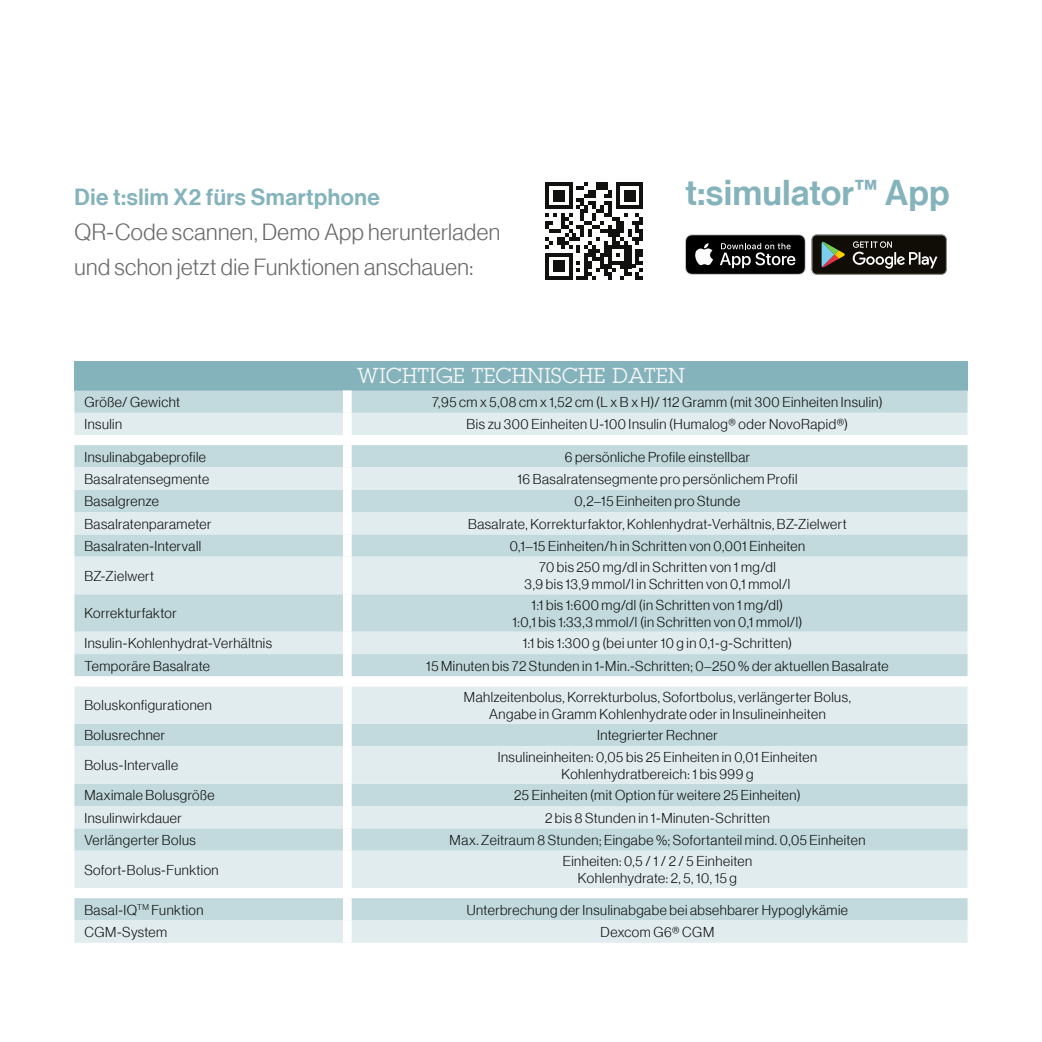
<style>
.page{position:relative;width:1042px;height:1042px;background:#fff}
.page>*{position:absolute;margin:0;border:0;box-sizing:border-box;transform-origin:0 0}
.t1{font:35px "N Haas Grotesk DS Std 65 Md";letter-spacing:.02em;color:#84b3bc}
.t2{font:22.75px/35px "N Haas Grotesk DS Std 45 Lt";letter-spacing:.02em;color:#676968}
.t3{font:22.75px "N Haas Grotesk DS Std 65 Md";letter-spacing:.025em;color:#84b3bc}
.t4{font:21px "Lubalin Graph Std";letter-spacing:.02em;color:#f5f6f6}
.t5{font:14px/16.8px "N Haas Grotesk DS Std 45 Lt";letter-spacing:.035em;color:#11110f;text-align:center}
</style>
<div class="page">
<div style="left:74px;top:361px;width:893px;height:29px;background:#84b3bc"></div>
<svg style="left:74px;top:390px;width:893px;height:23px;background:#c1d8dd"></svg>
<svg style="left:74px;top:413px;width:893px;height:530px;background:#d7e5e9"></svg>
<svg style="left:74px;top:435px;width:893px;height:463px;background:#d6e5e9"></svg>
<div style="left:343px;top:390px;width:9px;height:23px;background:#fff"></div>
<div style="left:343px;top:413px;width:9px;height:22px;background:#fff"></div>
<div style="left:343px;top:435px;width:9px;height:10px;background:#fff"></div>
<div style="left:343px;top:445px;width:9px;height:22px;background:#fff"></div>
<div style="left:343px;top:467px;width:9px;height:23px;background:#fff"></div>
<div style="left:343px;top:490px;width:9px;height:22px;background:#fff"></div>
<div style="left:343px;top:512px;width:9px;height:22px;background:#fff"></div>
<div style="left:343px;top:534px;width:9px;height:23px;background:#fff"></div>
<div style="left:343px;top:557px;width:9px;height:37px;background:#fff"></div>
<div style="left:343px;top:594px;width:9px;height:38px;background:#fff"></div>
<div style="left:343px;top:632px;width:9px;height:22px;background:#fff"></div>
<div style="left:343px;top:654px;width:9px;height:22px;background:#fff"></div>
<div style="left:343px;top:676px;width:9px;height:10px;background:#fff"></div>
<div style="left:343px;top:686px;width:9px;height:38px;background:#fff"></div>
<div style="left:343px;top:724px;width:9px;height:22px;background:#fff"></div>
<div style="left:343px;top:746px;width:9px;height:37px;background:#fff"></div>
<div style="left:343px;top:783px;width:9px;height:23px;background:#fff"></div>
<div style="left:343px;top:806px;width:9px;height:22px;background:#fff"></div>
<div style="left:343px;top:828px;width:9px;height:22px;background:#fff"></div>
<div style="left:343px;top:850px;width:9px;height:38px;background:#fff"></div>
<div style="left:343px;top:888px;width:9px;height:10px;background:#fff"></div>
<div style="left:343px;top:898px;width:9px;height:22px;background:#fff"></div>
<div style="left:343px;top:920px;width:9px;height:23px;background:#fff"></div>
<svg style="left:685px;top:234px;width:120px;height:41px;background:#353535"></svg>
<svg style="left:815px;top:234px;width:132px;height:38px"></svg>
<svg style="left:811px;top:235px;width:135px;height:40px;background:#35352c"></svg>
<svg style="left:545px;top:182px;width:98px;height:98px"></svg>
<h2 class="t3" style="left:74px;top:183px;width:307px">Die t:slim X2 fürs Smartphone</h2>
<h2 class="t2" style="left:74px;top:214px;width:427px">QR-Code scannen, Demo App herunterladen und schon jetzt die Funktionen anschauen:</h2>
<h1 class="t1" style="left:685px;top:172px;width:265px">t:simulator™ App</h1>
<h3 class="t4" style="left:357px;top:362px;width:329px">WICHTIGE TECHNISCHE DATEN</h3>
<p class="t5" style="left:84px;top:393px;width:97px">Größe/ Gewicht</p>
<p class="t5" style="left:432px;top:393px;width:452px">7,95 cm x 5,08 cm x 1,52 cm (L x B x H)/ 112 Gramm (mit 300 Einheiten Insulin)</p>
<p class="t5" style="left:84px;top:416px;width:39px">Insulin</p>
<p class="t5" style="left:467px;top:416px;width:383px">Bis zu 300 Einheiten U-100 Insulin (Humalog® oder NovoRapid®)</p>
<p class="t5" style="left:84px;top:448px;width:123px">Insulinabgabeprofile</p>
<p class="t5" style="left:565px;top:448px;width:187px">6 persönliche Profile einstellbar</p>
<p class="t5" style="left:84px;top:470px;width:126px">Basalratensegmente</p>
<p class="t5" style="left:517px;top:470px;width:281px">16 Basalratensegmente pro persönlichem Profil</p>
<p class="t5" style="left:84px;top:493px;width:76px">Basalgrenze</p>
<p class="t5" style="left:574px;top:493px;width:167px">0,2–15 Einheiten pro Stunde</p>
<p class="t5" style="left:84px;top:515px;width:129px">Basalratenparameter</p>
<p class="t5" style="left:468px;top:515px;width:380px">Basalrate, Korrekturfaktor, Kohlenhydrat-Verhältnis, BZ-Zielwert</p>
<p class="t5" style="left:84px;top:537px;width:118px">Basalraten-Intervall</p>
<p class="t5" style="left:510px;top:537px;width:297px">0,1–15 Einheiten/h in Schritten von 0,001 Einheiten</p>
<p class="t5" style="left:84px;top:567px;width:71px">BZ-Zielwert</p>
<p class="t5" style="left:524px;top:559px;width:267px">70 bis 250 mg/dl in Schritten von 1 mg/dl<br>3,9 bis 13,9 mmol/l in Schritten von 0,1 mmol/l</p>
<p class="t5" style="left:84px;top:605px;width:94px">Korrekturfaktor</p>
<p class="t5" style="left:512px;top:596px;width:291px">1:1 bis 1:600 mg/dl (in Schritten von 1 mg/dl)<br>1:0,1 bis 1:33,3 mmol/l (in Schritten von 0,1 mmol/l)</p>
<p class="t5" style="left:84px;top:635px;width:189px">Insulin-Kohlenhydrat-Verhältnis</p>
<p class="t5" style="left:523px;top:635px;width:271px">1:1 bis 1:300 g (bei unter 10 g in 0,1-g-Schritten)</p>
<p class="t5" style="left:84px;top:657px;width:127px">Temporäre Basalrate</p>
<p class="t5" style="left:426px;top:657px;width:464px">15 Minuten bis 72 Stunden in 1-Min.-Schritten; 0–250 % der aktuellen Basalrate</p>
<p class="t5" style="left:84px;top:697px;width:129px">Boluskonfigurationen</p>
<p class="t5" style="left:464px;top:688px;width:389px">Mahlzeitenbolus, Korrekturbolus, Sofortbolus, verlängerter Bolus,<br>Angabe in Gramm Kohlenhydrate oder in Insulineinheiten</p>
<p class="t5" style="left:84px;top:727px;width:82px">Bolusrechner</p>
<p class="t5" style="left:597px;top:727px;width:122px">Integrierter Rechner</p>
<p class="t5" style="left:84px;top:757px;width:95px">Bolus-Intervalle</p>
<p class="t5" style="left:498px;top:748px;width:321px">Insulineinheiten: 0,05 bis 25 Einheiten in 0,01 Einheiten<br>Kohlenhydratbereich: 1 bis 999 g</p>
<p class="t5" style="left:84px;top:787px;width:132px">Maximale Bolusgröße</p>
<p class="t5" style="left:514px;top:787px;width:288px">25 Einheiten (mit Option für weitere 25 Einheiten)</p>
<p class="t5" style="left:84px;top:809px;width:99px">Insulinwirkdauer</p>
<p class="t5" style="left:545px;top:809px;width:226px">2 bis 8 Stunden in 1-Minuten-Schritten</p>
<p class="t5" style="left:84px;top:831px;width:113px">Verlängerter Bolus</p>
<p class="t5" style="left:449px;top:831px;width:417px">Max. Zeitraum 8 Stunden; Eingabe %; Sofortanteil mind. 0,05 Einheiten</p>
<p class="t5" style="left:84px;top:861px;width:136px">Sofort-Bolus-Funktion</p>
<p class="t5" style="left:563px;top:853px;width:191px">Einheiten: 0,5 / 1 / 2 / 5 Einheiten<br>Kohlenhydrate: 2, 5, 10, 15 g</p>
<p class="t5" style="left:84px;top:901px;width:121px">Basal-IQ<sup>TM</sup> Funktion</p>
<p class="t5" style="left:467px;top:901px;width:383px">Unterbrechung der Insulinabgabe bei absehbarer Hypoglykämie</p>
<p class="t5" style="left:84px;top:923px;width:84px">CGM-System</p>
<p class="t5" style="left:601px;top:923px;width:115px">Dexcom G6® CGM</p>
</div>
